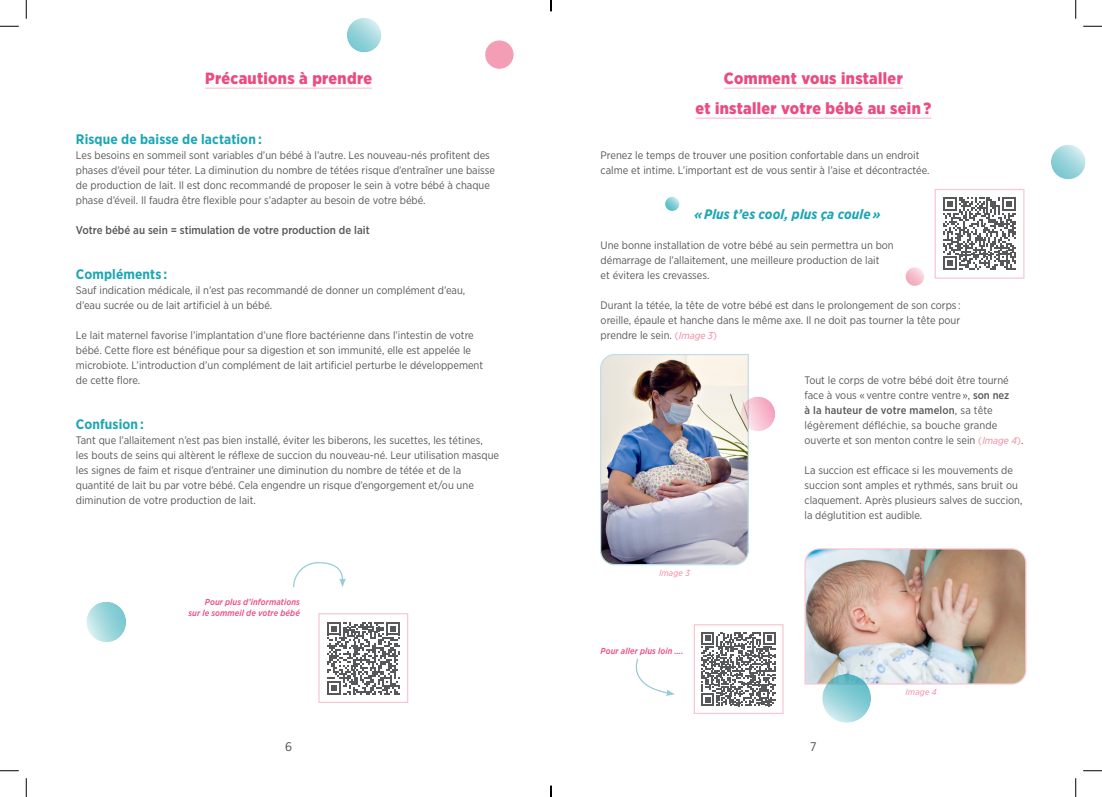
<style>
.page{position:relative;width:1102px;height:797px;background:#fff}
.page>*{position:absolute;margin:0;border:0;box-sizing:border-box;transform-origin:0 0}
.Text{font:900 16.25px/30px "Gotham Narrow";letter-spacing:.02em;color:#ec4b80;text-align:center}
.t1{font:700 13.75px "Gotham Narrow";letter-spacing:.01em;color:#1ca6b5}
.t2{font:italic 700 13.75px "Gotham Narrow";letter-spacing:.01em;color:#1ca6b5}
.t3{font:12.5px "Gotham Narrow";color:#4b4c4d}
.Text-2{font:500 11.25px "Gotham Narrow";color:#57585a}
.Text-3{font:10.88px/15px "Gotham Narrow";color:#57585a}
.Text-4{font:italic 500 8.75px/11.2px "Gotham Narrow";letter-spacing:.01em;color:#ec4b80;text-align:right}
.Text-5{font:italic 8.75px "Gotham Narrow";letter-spacing:.02em;color:#f0869f}
.s1{font-size:10px;color:#f0869f}
.s2{font-style:italic;font-size:10px;color:#f0869f}
.s3{font-weight:500}
</style>
<div class="page">
<hr style="left:205px;top:88px;width:167px;height:1px;background:#f7c8d1">
<hr style="left:723px;top:88px;width:179px;height:1px;background:#f7c8d1">
<hr style="left:695px;top:118px;width:236px;height:1px;background:#f7c8d1">
<svg style="left:327px;top:622px;width:73px;height:72px"></svg>
<div style="left:318px;top:613px;width:90px;height:90px;border:1px solid #f7c8d1"></div>
<img style="left:600px;top:354px;width:149px;height:212px">
<img style="left:804px;top:548px;width:222px;height:137px">
<div style="left:485px;top:40px;width:28px;height:29px;background:#f39eb5;border-radius:50%"></div>
<div style="left:85px;top:600px;width:42px;height:43px;background:#f4b1b0;opacity:.1"></div>
<svg style="left:665px;top:197px;width:14px;height:14px"></svg>
<svg style="left:905px;top:267px;width:19px;height:19px"></svg>
<div style="left:346px;top:18px;width:36px;height:36px;background:#f4b1b0;opacity:.1"></div>
<div style="left:1049px;top:144px;width:37px;height:37px;background:#f4b1b0;opacity:.1"></div>
<div style="left:821px;top:673px;width:51px;height:51px;background:#1ca6b5;opacity:.1"></div>
<svg style="left:293px;top:562px;width:53px;height:25px"></svg>
<div style="left:739px;top:396px;width:37px;height:36px;background:#f4b1b0;opacity:.1"></div>
<svg style="left:943px;top:197px;width:72px;height:73px"></svg>
<div style="left:934px;top:189px;width:90px;height:90px;border:1px solid #f7c8d1"></div>
<svg style="left:635px;top:658px;width:40px;height:38px"></svg>
<svg style="left:701px;top:632px;width:74px;height:74px"></svg>
<div style="left:693px;top:624px;width:90px;height:90px;border:1px solid #f7c8d1"></div>
<svg style="left:0;top:25px;width:19px;height:2px"></svg>
<svg style="left:1083px;top:25px;width:18px;height:2px"></svg>
<svg style="left:0;top:770px;width:19px;height:1px"></svg>
<svg style="left:1083px;top:770px;width:18px;height:1px"></svg>
<svg style="left:25px;top:0;width:2px;height:19px"></svg>
<svg style="left:25px;top:778px;width:2px;height:19px"></svg>
<svg style="left:1075px;top:0;width:1px;height:19px"></svg>
<svg style="left:1075px;top:778px;width:1px;height:19px"></svg>
<svg style="left:550px;top:785px;width:1px;height:12px"></svg>
<p class="Text" style="left:205px;top:63px;width:168px">Précautions à prendre</p>
<p class="t1" style="left:76px;top:130px;width:187px">Risque de baisse de lactation :</p>
<p class="Text-3" style="left:76px;top:147px;width:420px">Les besoins en sommeil sont variables d’un bébé à l’autre. Les nouveau-nés profitent des phases d’éveil pour téter. La diminution du nombre de tétées risque d’entraîner une baisse de production de lait. Il est donc recommandé de proposer le sein à votre bébé à chaque phase d’éveil. Il faudra être flexible pour s’adapter au besoin de votre bébé.</p>
<p class="Text-2" style="left:76px;top:223px;width:295px">Votre bébé au sein = stimulation de votre production de lait</p>
<p class="t1" style="left:76px;top:265px;width:93px">Compléments :</p>
<p class="Text-3" style="left:76px;top:282px;width:391px">Sauf indication médicale, il n’est pas recommandé de donner un complément d’eau, d’eau sucrée ou de lait artificiel à un bébé.</p>
<p class="Text-3" style="left:76px;top:327px;width:409px">Le lait maternel favorise l’implantation d’une flore bactérienne dans l’intestin de votre bébé. Cette flore est bénéfique pour sa digestion et son immunité, elle est appelée le microbiote. L’introduction d’un complément de lait artificiel perturbe le développement de cette flore.</p>
<p class="t1" style="left:76px;top:415px;width:70px">Confusion :</p>
<p class="Text-3" style="left:76px;top:432px;width:424px">Tant que l’allaitement n’est pas bien installé, éviter les biberons, les sucettes, les tétines,<br>les bouts de seins qui altèrent le réflexe de succion du nouveau-né. Leur utilisation masque les signes de faim et risque d’entrainer une diminution du nombre de tétée et de la quantité de lait bu par votre bébé. Cela engendre un risque d’engorgement et/ou une diminution de votre production de lait.</p>
<p class="Text-4" style="left:188px;top:596px;width:113px">Pour plus d’informations<br>sur le sommeil de votre bébé</p>
<p class="Text" style="left:695px;top:63px;width:237px">Comment vous installer<br>et installer votre bébé au sein ?</p>
<p class="Text-3" style="left:600px;top:147px;width:330px">Prenez le temps de trouver une position confortable dans un endroit calme et intime. L’important est de vous sentir à l’aise et décontractée.</p>
<p class="t2" style="left:694px;top:205px;width:188px">« Plus t’es cool, plus ça coule »</p>
<p class="Text-3" style="left:600px;top:237px;width:294px">Une bonne installation de votre bébé au sein permettra un bon démarrage de l’allaitement, une meilleure production de lait<br>et évitera les crevasses.</p>
<p class="Text-3" style="left:600px;top:297px;width:361px;text-align:justify">Durant la tétée, la tête de votre bébé est dans le prolongement de son corps : oreille, épaule et hanche dans le même axe. Il ne doit pas tourner la tête pour prendre le sein. <span class="s1">(</span> <span class="s2">Image 3</span> <span class="s1">)</span></p>
<p class="Text-5" style="left:659px;top:567px;width:32px">Image 3</p>
<p class="Text-4" style="left:600px;top:645px;width:84px">Pour aller plus loin ….</p>
<p class="Text-3" style="left:804px;top:372px;width:220px">Tout le corps de votre bébé doit être tourné face à vous « ventre contre ventre », <span class="s3">son nez<br>à la hauteur de votre mamelon</span>, sa tête légèrement défléchie, sa bouche grande ouverte et son menton contre le sein <span class="s1">(</span> <span class="s2">Image 4</span> <span class="s1">)</span>.</p>
<p class="Text-3" style="left:804px;top:462px;width:219px">La succion est efficace si les mouvements de succion sont amples et rythmés, sans bruit ou claquement. Après plusieurs salves de succion, la déglutition est audible.</p>
<p class="Text-5" style="left:905px;top:686px;width:33px">Image 4</p>
<p class="t3" style="left:285px;top:738px;width:9px">6</p>
<p class="t3" style="left:810px;top:738px;width:8px">7</p>
</div>
